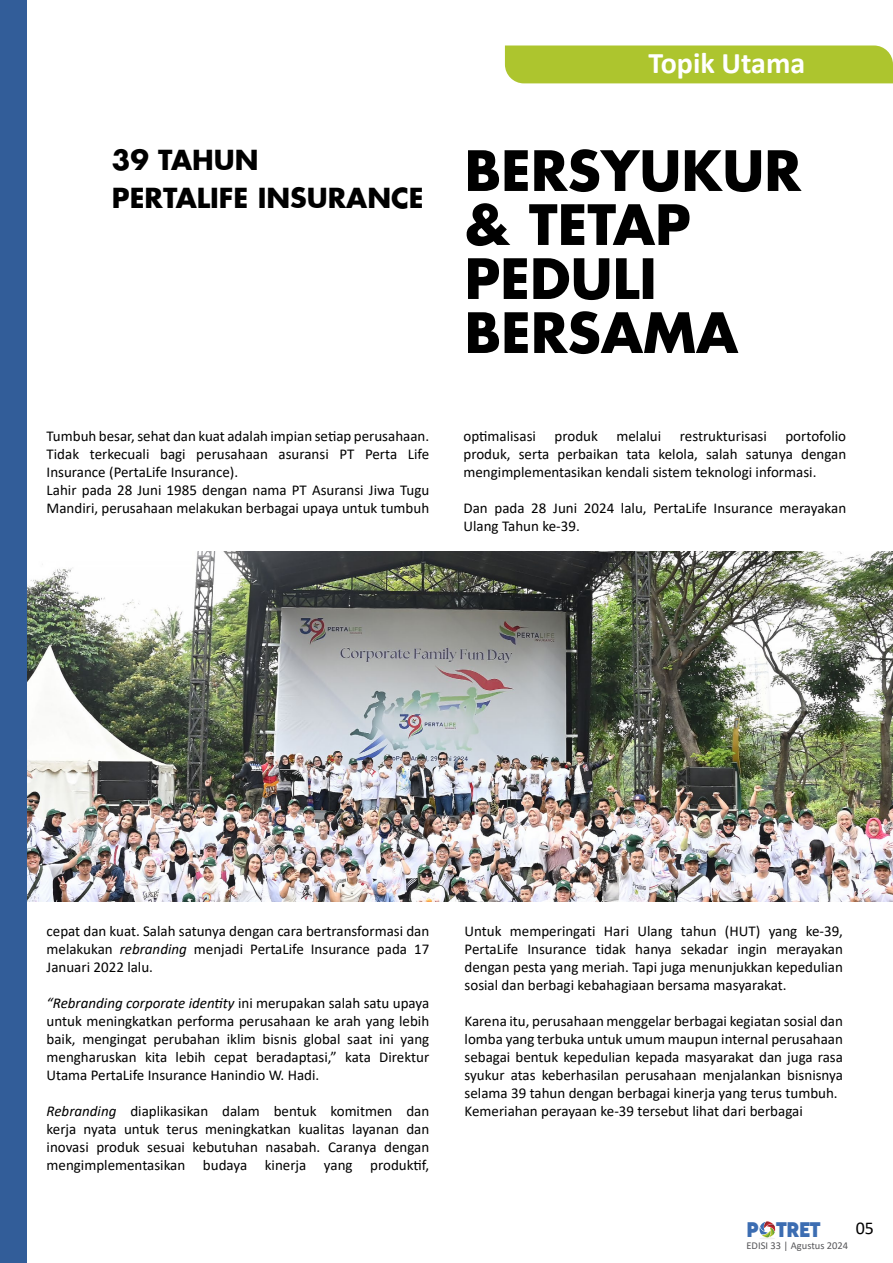
<style>
.page{position:relative;width:893px;height:1263px;background:#fff}
.page>*{position:absolute;margin:0;border:0;box-sizing:border-box;transform-origin:0 0}
.t1{font:700 54px/54px "Futura";color:#000}
.t2{font:700 30px "Calibri";color:#fff}
.t3{font:700 27px "Futura";color:#000}
.t4{font:800 21px "Acre";color:#3c6db2}
.t5{font:18px "Calibri";color:#000}
.t6{font:15px/18px "Calibri";color:#000;text-align:justify}
.t7{font:10.5px "Calibri";color:#565659}
.s1{font-style:italic}
</style>
<div class="page">
<hr style="left:759px;top:1237px;width:16px;height:3px;background:#8f8f8f;border-radius:50%">
<svg style="left:759px;top:1221px;width:16px;height:16px"></svg>
<img style="left:26px;top:552px;width:867px;height:349px">
<div style="left:0;top:0;width:26px;height:1263px;background:#325d99"></div>
<div style="left:505px;top:46px;width:388px;height:37px;background:#adc52e"></div>
<h2 class="t2" style="left:648px;top:41px;width:158px">Topik Utama</h2>
<h3 class="t3" style="left:112px;top:141px;width:148px">39 TAHUN</h3>
<h1 class="t1" style="left:465px;top:142px;width:338px">BERSYUKUR &amp; TETAP<br>PEDULI<br>BERSAMA</h1>
<h3 class="t3" style="left:112px;top:179px;width:313px">PERTALIFE INSURANCE</h3>
<p class="t6" style="left:47px;top:427px;width:384px;text-align:left">Tumbuh besar, sehat dan kuat adalah impian setiap perusahaan.<br>Tidak terkecuali bagi perusahaan asuransi PT Perta Life Insurance (PertaLife Insurance).<br>Lahir pada 28 Juni 1985 dengan nama PT Asuransi Jiwa Tugu Mandiri, perusahaan melakukan berbagai upaya untuk tumbuh</p>
<p class="t6" style="left:463px;top:427px;width:384px">optimalisasi produk melalui restrukturisasi portofolio produk, serta perbaikan tata kelola, salah satunya dengan mengimplementasikan kendali sistem teknologi informasi.</p>
<p class="t6" style="left:463px;top:499px;width:384px">Dan pada 28 Juni 2024 lalu, PertaLife Insurance merayakan<br>Ulang Tahun ke-39.</p>
<p class="t6" style="left:47px;top:922px;width:384px">cepat dan kuat. Salah satunya dengan cara bertransformasi dan melakukan <span class="s1">rebranding</span> menjadi PertaLife Insurance pada 17<br>Januari 2022 lalu.</p>
<p class="t6" style="left:47px;top:994px;width:384px"><span class="s1">“Rebranding corporate identity</span> ini merupakan salah satu upaya untuk meningkatkan performa perusahaan ke arah yang lebih baik, mengingat perubahan iklim bisnis global saat ini yang mengharuskan kita lebih cepat beradaptasi,” kata Direktur Utama PertaLife Insurance Hanindio W. Hadi.</p>
<p class="t6" style="left:47px;top:1102px;width:384px"><span class="s1">Rebranding</span> diaplikasikan dalam bentuk komitmen dan kerja nyata untuk terus meningkatkan kualitas layanan dan inovasi produk sesuai kebutuhan nasabah. Caranya dengan mengimplementasikan budaya kinerja yang produktif,</p>
<p class="t6" style="left:465px;top:922px;width:380px">Untuk memperingati Hari Ulang tahun (HUT) yang ke-39, PertaLife Insurance tidak hanya sekadar ingin merayakan dengan pesta yang meriah. Tapi juga menunjukkan kepedulian sosial dan berbagi kebahagiaan bersama masyarakat.</p>
<p class="t6" style="left:465px;top:1012px;width:380px;text-align:left">Karena itu, perusahaan menggelar berbagai kegiatan sosial dan lomba yang terbuka untuk umum maupun internal perusahaan sebagai bentuk kepedulian kepada masyarakat dan juga rasa syukur atas keberhasilan perusahaan menjalankan bisnisnya selama 39 tahun dengan berbagai kinerja yang terus tumbuh.<br>Kemeriahan perayaan ke-39 tersebut lihat dari berbagai</p>
<h3 class="t4" style="left:746px;top:1215px;width:76px">P TRET</h3>
<p class="t7" style="left:746px;top:1238px;width:103px">EDISI 33 | Agustus 2024</p>
<p class="t5" style="left:856px;top:1215px;width:20px">05</p>
</div>
